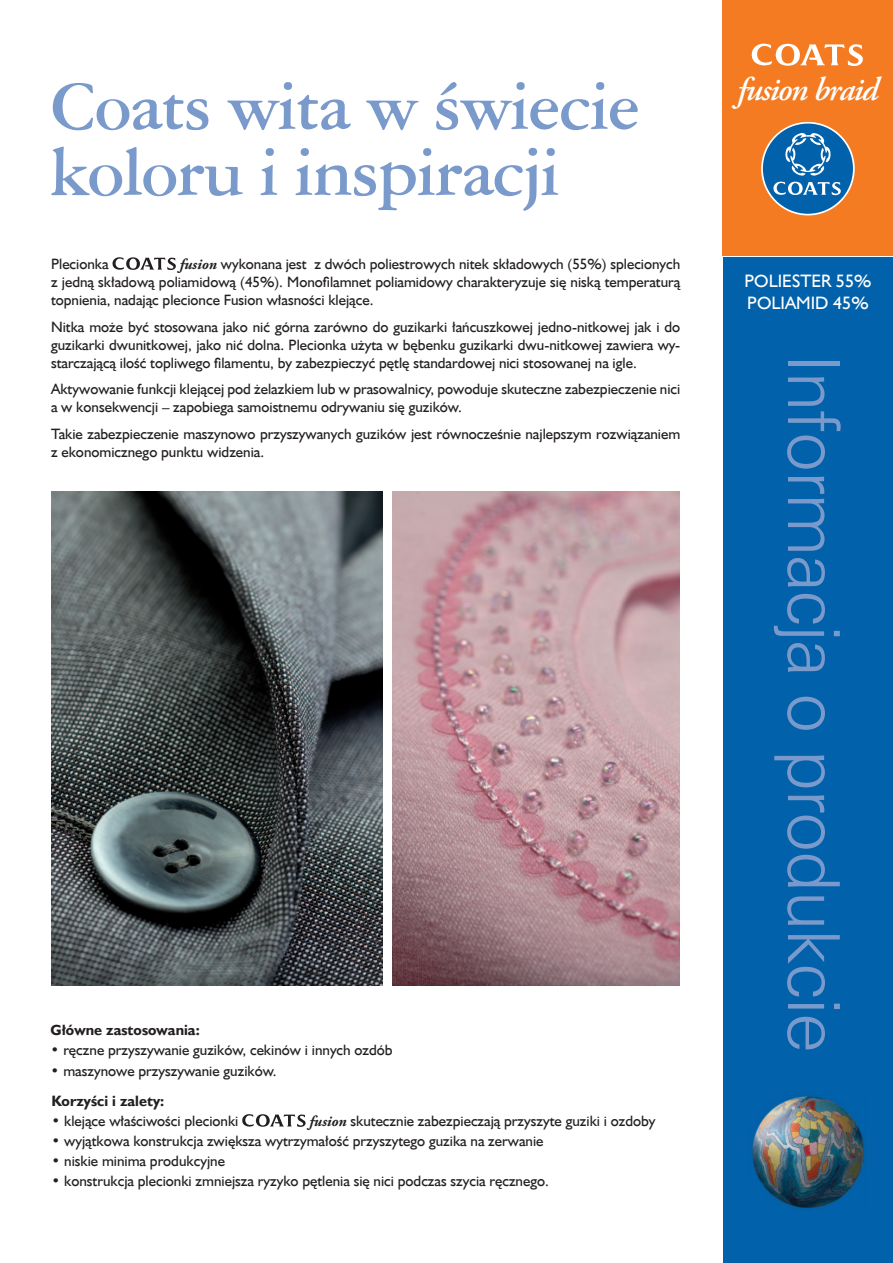
<style>
.page{position:relative;width:893px;height:1263px;background:#fff}
.page>*{position:absolute;margin:0;border:0;box-sizing:border-box;transform-origin:0 0}
.t1{font:700 73.5px/66px "Ameri Garmnd EU";letter-spacing:-.02em;color:#7b9acc}
.t2{font:72px "Zurich Lt EU";letter-spacing:-.03em;color:#7b9acc}
.t3{font:italic 600 33px "Adobe Garamond Pro";letter-spacing:-.04em;color:#fff}
.t4{font:18px/21.6px "Humanst 521 EU";color:#fff}
.t5{font:15px/18px "Humanst 521 EU";color:#231f20;text-align:justify}
.t6{font:700 15px "Humanst 521 EU";color:#231f20}
.s1{font-family:"Adobe Garamond Pro";font-weight:700;font-style:italic}
</style>
<div class="page">
<div style="left:723px;top:257px;width:170px;height:1006px;background:#0161aa"></div>
<img style="left:752px;top:1096px;width:113px;height:113px">
<div style="left:723px;top:0;width:170px;height:255px;background:#f47b21"></div>
<svg style="left:763px;top:124px;width:90px;height:90px"></svg>
<svg style="left:751px;top:43px;width:112px;height:23px"></svg>
<svg style="left:112px;top:257px;width:64px;height:13px"></svg>
<svg style="left:242px;top:1114px;width:64px;height:13px"></svg>
<img style="left:51px;top:492px;width:332px;height:494px">
<img style="left:393px;top:492px;width:287px;height:494px">
<h1 class="t1" style="left:50px;top:71px;width:591px">Coats wita w świecie koloru i inspiracji</h1>
<p class="t5" style="left:51px;top:255px;width:631px;text-indent:129px"><span class="s1">fusion</span> wykonana jest z dwóch poliestrowych nitek składowych (55%) splecionych z jedną składową poliamidową (45%). Monofilamnet poliamidowy charakteryzuje się niską temperaturą topnienia, nadając plecionce Fusion własności klejące.</p>
<p class="t5" style="left:51px;top:318px;width:631px">Nitka może być stosowana jako nić górna zarówno do guzikarki łańcuszkowej jedno-nitkowej jak i do guzikarki dwunitkowej, jako nić dolna. Plecionka użyta w bębenku guzikarki dwu-nitkowej zawiera wy&shy;starczającą ilość topliwego filamentu, by zabezpieczyć pętlę standardowej nici stosowanej na igle.</p>
<p class="t5" style="left:51px;top:380px;width:631px">Aktywowanie funkcji klejącej pod żelazkiem lub w prasowalnicy, powoduje skuteczne zabezpieczenie nici a w konsekwencji – zapobiega samoistnemu odrywaniu się guzików.</p>
<p class="t5" style="left:51px;top:425px;width:631px">Takie zabezpieczenie maszynowo przyszywanych guzików jest równocześnie najlepszym rozwiązaniem z ekonomicznego punktu widzenia.</p>
<p class="t5" style="left:51px;top:255px;width:59px">Plecionka</p>
<p class="t6" style="left:51px;top:1021px;width:151px">Główne zastosowania:</p>
<p class="t5" style="left:51px;top:1041px;width:344px">• ręczne przyszywanie guzików, cekinów i innych ozdób</p>
<p class="t5" style="left:51px;top:1061px;width:228px">• maszynowe przyszywanie guzików.</p>
<p class="t6" style="left:51px;top:1091px;width:114px">Korzyści i zalety:</p>
<p class="t5" style="left:51px;top:1112px;width:188px">• klejące właściwości plecionki</p>
<p class="t5" style="left:309px;top:1112px;width:348px"><span class="s1">fusion</span> skutecznie zabezpieczają przyszyte guziki i ozdoby</p>
<p class="t5" style="left:51px;top:1132px;width:494px">• wyjątkowa konstrukcja zwiększa wytrzymałość przyszytego guzika na zerwanie</p>
<p class="t5" style="left:51px;top:1152px;width:175px">• niskie minima produkcyjne</p>
<p class="t5" style="left:51px;top:1172px;width:499px">• konstrukcja plecionki zmniejsza ryzyko pętlenia się nici podczas szycia ręcznego.</p>
<h3 class="t3" style="left:737px;top:70px;width:142px">fusion braid</h3>
<p class="t4" style="left:744px;top:270px;width:128px">POLIESTER 55%<br>POLIAMID 45%</p>
<h2 class="t2" style="left:857px;top:354px;width:699px;rotate:90deg">Informacja o produkcie</h2>
</div>
